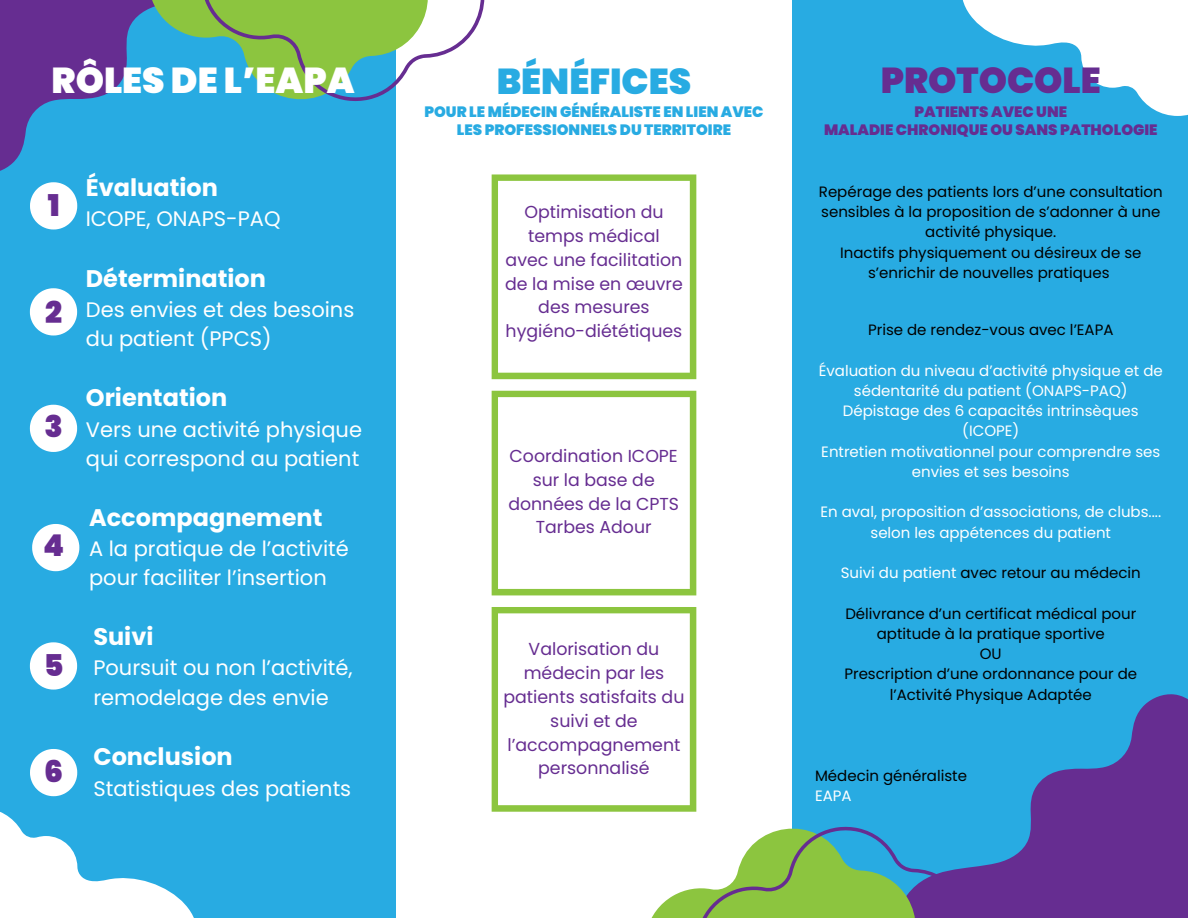
<style>
.page{position:relative;width:1188px;height:918px;background:#28abe2}
.page>*{position:absolute;margin:0;border:0;box-sizing:border-box;transform-origin:0 0}
.t1{font:900 36px "Poppins";color:#fff}
.t2{font:900 36px "Poppins";color:#662d91}
.t3{font:900 36px "Poppins";color:#28abe2}
.t4{font:900 30px "Poppins";color:#662d91}
.t5{font:700 24px "Poppins";color:#fff}
.t6{font:21px/29.2px "Poppins";color:#fff}
.t7{font:17.4px/23.9px "Poppins";color:#662d91;text-align:center}
.t8{font:17.25px/23.9px "Poppins";color:#662d91;text-align:center}
.t9{font:15px/20.2px "Poppins";color:#000;text-align:center}
.t10{font:15px/20.2px "Poppins";color:#fff;text-align:center}
.t11{font:900 15px/18px "Poppins";color:#28abe2;text-align:center}
.t12{font:900 15px/18px "Poppins";color:#662d91;text-align:center}
.s1{color:#fff}
</style>
<div class="page">
<div style="left:396px;top:0;width:396px;height:918px;background:#fff"></div>
<svg style="left:0;top:0;width:140px;height:171px;fill:#662d91"></svg>
<svg style="left:0;top:812px;width:194px;height:106px"></svg>
<svg style="left:140px;top:0;width:344px;height:101px"></svg>
<svg style="left:970px;top:694px;width:218px;height:224px;fill:#662d91"></svg>
<svg style="left:962px;top:0;width:226px;height:116px"></svg>
<svg style="left:30px;top:182px;width:47px;height:48px"></svg>
<svg style="left:30px;top:288px;width:47px;height:48px"></svg>
<svg style="left:30px;top:405px;width:47px;height:47px"></svg>
<svg style="left:32px;top:524px;width:47px;height:47px"></svg>
<svg style="left:30px;top:642px;width:47px;height:48px"></svg>
<svg style="left:30px;top:749px;width:47px;height:47px"></svg>
<svg style="left:492px;top:174px;width:204px;height:205px"></svg>
<svg style="left:492px;top:391px;width:204px;height:204px"></svg>
<svg style="left:492px;top:607px;width:478px;height:311px"></svg>
<p class="t1" style="left:52px;top:56px;width:305px">RÔLES DE L’EAPA</p>
<p class="t4" style="left:48px;top:185px;width:13px">1</p>
<p class="t4" style="left:45px;top:291px;width:18px">2</p>
<p class="t4" style="left:45px;top:406px;width:20px">3</p>
<p class="t4" style="left:43px;top:525px;width:23px">4</p>
<p class="t4" style="left:44px;top:644px;width:21px">5</p>
<h2 class="t4" style="left:44px;top:750px;width:20px">6</h2>
<p class="t5" style="left:86px;top:171px;width:134px">Évaluation</p>
<p class="t6" style="left:86px;top:204px;width:196px">ICOPE, ONAPS-PAQ</p>
<p class="t5" style="left:86px;top:262px;width:182px">Détermination</p>
<p class="t6" style="left:86px;top:295px;width:270px">Des envies et des besoins du patient (PPCS)</p>
<p class="t5" style="left:86px;top:381px;width:143px">Orientation</p>
<p class="t6" style="left:86px;top:415px;width:278px">Vers une activité physique qui correspond au patient</p>
<p class="t5" style="left:89px;top:500px;width:235px">Accompagnement</p>
<p class="t6" style="left:89px;top:534px;width:261px">A la pratique de l’activité pour faciliter l’insertion</p>
<p class="t5" style="left:93px;top:620px;width:62px">Suivi</p>
<p class="t6" style="left:93px;top:653px;width:261px">Poursuit ou non l’activité, remodelage des envie</p>
<p class="t5" style="left:93px;top:740px;width:141px">Conclusion</p>
<p class="t6" style="left:93px;top:774px;width:259px">Statistiques des patients</p>
<p class="t3" style="left:497px;top:56px;width:196px">BÉNÉFICES</p>
<p class="t11" style="left:424px;top:103px;width:341px">POUR LE MÉDECIN GÉNÉRALISTE EN LIEN AVEC<br>LES PROFESSIONNELS DU TERRITOIRE</p>
<p class="t7" style="left:505px;top:200px;width:179px">Optimisation du temps médical avec une facilitation de la mise en œuvre des mesures hygiéno-diététiques</p>
<p class="t8" style="left:508px;top:444px;width:172px">Coordination ICOPE sur la base de données de la CPTS<br>Tarbes Adour</p>
<p class="t7" style="left:503px;top:637px;width:183px">Valorisation du médecin par les patients satisfaits du suivi et de l’accompagnement personnalisé</p>
<p class="t2" style="left:881px;top:56px;width:221px">PROTOCOLE</p>
<p class="t12" style="left:824px;top:103px;width:335px">PATIENTS AVEC UNE<br>MALADIE CHRONIQUE OU SANS PATHOLOGIE</p>
<p class="t9" style="left:819px;top:181px;width:345px">Repérage des patients lors d’une consultation sensibles à la proposition de s’adonner à une activité physique.</p>
<h4 class="t9" style="left:840px;top:242px;width:303px">Inactifs physiquement ou désireux de se s’enrichir de nouvelles pratiques</h4>
<p class="t9" style="left:868px;top:320px;width:247px">Prise de rendez-vous avec l’EAPA</p>
<h3 class="t10" style="left:819px;top:360px;width:346px">Évaluation du niveau d’activité physique et de sédentarité du patient (ONAPS-PAQ)</h3>
<p class="t10" style="left:843px;top:401px;width:297px">Dépistage des 6 capacités intrinsèques (ICOPE)</p>
<h3 class="t10" style="left:821px;top:441px;width:341px">Entretien motivationnel pour comprendre ses envies et ses besoins</h3>
<p class="t10" style="left:820px;top:502px;width:342px">En aval, proposition d’associations, de clubs.... selon les appétences du patient</p>
<h3 class="t9" style="left:841px;top:563px;width:302px"><span class="s1">Suivi du patient</span> avec retour au médecin</h3>
<p class="t9" style="left:845px;top:603px;width:292px">Délivrance d’un certificat médical pour aptitude à la pratique sportive</p>
<h1 class="t9" style="left:980px;top:644px;width:23px">OU</h1>
<h4 class="t9" style="left:844px;top:664px;width:294px">Prescription d’une ordonnance pour de l’Activité Physique Adaptée</h4>
<h2 class="t9" style="left:815px;top:765px;width:154px">Médecin généraliste</h2>
<p class="t10" style="left:815px;top:786px;width:38px">EAPA</p>
</div>
